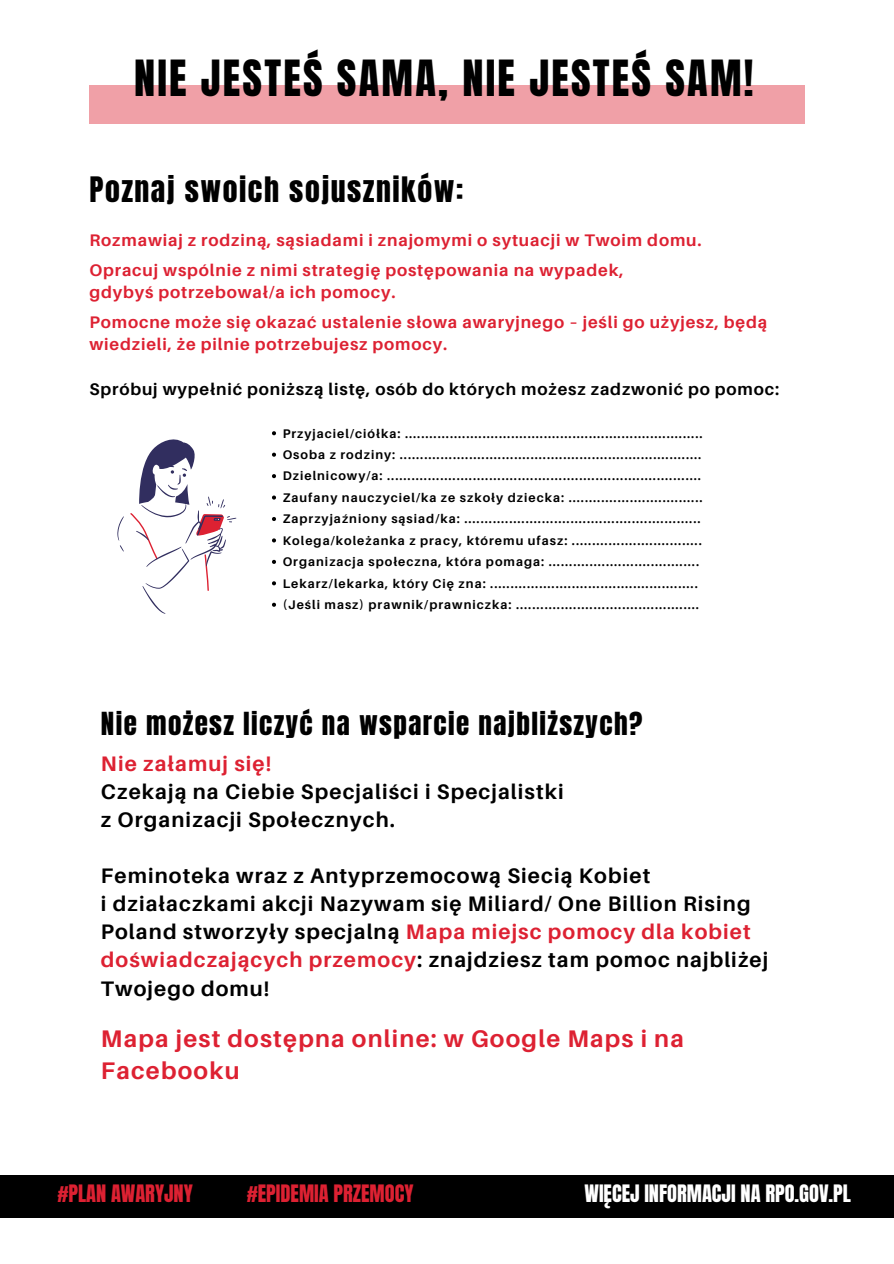
<style>
.page{position:relative;width:894px;height:1264px;background:#fff}
.page>*{position:absolute;margin:0;border:0;box-sizing:border-box;transform-origin:0 0}
.t1{font:42.45px "Anton";letter-spacing:.05em;color:#000}
.t2{font:29.85px "Anton";letter-spacing:.05em;color:#000}
.t3{font:27px "Anton";letter-spacing:.05em;color:#000}
.t4{font:700 24px/32.1px "Aileron";letter-spacing:.05em;color:#dd2132}
.t5{font:700 21px/28px "Aileron";letter-spacing:.05em;color:#000}
.t6{font:700 21px "Aileron";letter-spacing:.05em;color:#dd2132}
.t7{font:20.4px "Anton";color:#dd2132}
.t8{font:20.4px "Anton";color:#fff}
.t9{font:700 16.8px/29.7px "Aileron";letter-spacing:.05em;color:#dd2132}
.t10{font:700 16.8px "Aileron";letter-spacing:.05em;color:#000}
.t11{font:700 12.45px/21.5px "Aileron";letter-spacing:.08em;color:#000}
.s1{color:#dd2132}
</style>
<div class="page">
<div style="left:89px;top:85px;width:715px;height:38px;background:#f0a0a7"></div>
<div style="left:0;top:1175px;width:893px;height:42px;background:#000"></div>
<svg style="left:272px;top:431px;width:4px;height:4px"></svg>
<svg style="left:272px;top:452px;width:4px;height:5px"></svg>
<svg style="left:272px;top:474px;width:4px;height:4px"></svg>
<svg style="left:272px;top:495px;width:4px;height:4px"></svg>
<svg style="left:272px;top:517px;width:4px;height:4px"></svg>
<svg style="left:272px;top:538px;width:4px;height:4px"></svg>
<svg style="left:272px;top:560px;width:4px;height:4px"></svg>
<svg style="left:272px;top:581px;width:4px;height:4px"></svg>
<svg style="left:272px;top:602px;width:4px;height:4px"></svg>
<svg style="left:117px;top:439px;width:119px;height:175px"></svg>
<h1 class="t1" style="left:134px;top:47px;width:621px">NIE JESTEŚ SAMA, NIE JESTEŚ SAM!</h1>
<h2 class="t2" style="left:89px;top:168px;width:375px">Poznaj swoich sojuszników:</h2>
<h3 class="t9" style="left:89px;top:225px;width:613px">Rozmawiaj z rodziną, sąsiadami i znajomymi o sytuacji w Twoim domu.<br>Opracuj wspólnie z nimi strategię postępowania na wypadek,</h3>
<h3 class="t9" style="left:89px;top:277px;width:679px">gdybyś potrzebował/a ich pomocy.<br>Pomocne może się okazać ustalenie słowa awaryjnego – jeśli go użyjesz, będą</h3>
<h3 class="t9" style="left:89px;top:329px;width:359px">wiedzieli, że pilnie potrzebujesz pomocy.</h3>
<h3 class="t10" style="left:89px;top:379px;width:691px">Spróbuj wypełnić poniższą listę, osób do których możesz zadzwonić po pomoc:</h3>
<p class="t11" style="left:282px;top:422px;width:421px">Przyjaciel/ciółka: .........................................................................<br>Osoba z rodziny: ..........................................................................<br>Dzielnicowy/a: .............................................................................<br>Zaufany nauczyciel/ka ze szkoły dziecka: .................................<br>Zaprzyjaźniony sąsiad/ka: ..........................................................<br>Kolega/koleżanka z pracy, któremu ufasz: ................................<br>Organizacja społeczna, która pomaga: .....................................<br>Lekarz/lekarka, który Cię zna: ................................................... (Jeśli masz) prawnik/prawniczka: .............................................</p>
<h3 class="t3" style="left:101px;top:704px;width:542px">Nie możesz liczyć na wsparcie najbliższych?</h3>
<h3 class="t6" style="left:101px;top:750px;width:172px">Nie załamuj się!</h3>
<h3 class="t5" style="left:101px;top:777px;width:464px">Czekają na Ciebie Specjaliści i Specjalistki z Organizacji Społecznych.</h3>
<p class="t5" style="left:101px;top:861px;width:668px">Feminoteka wraz z Antyprzemocową Siecią Kobiet<br>i działaczkami akcji Nazywam się Miliard/ One Billion Rising Poland stworzyły specjalną <span class="s1">Mapa miejsc pomocy dla kobiet doświadczających przemocy</span>: znajdziesz tam pomoc najbliżej Twojego domu!</p>
<h3 class="t4" style="left:101px;top:1021px;width:584px">Mapa jest dostępna online: w Google Maps i na<br>Facebooku</h3>
<h3 class="t7" style="left:57px;top:1179px;width:137px">#PLAN AWARYJNY</h3>
<h3 class="t7" style="left:247px;top:1179px;width:168px">#EPIDEMIA PRZEMOCY</h3>
<h3 class="t8" style="left:584px;top:1179px;width:268px">WIĘCEJ INFORMACJI NA RPO.GOV.PL</h3>
</div>
